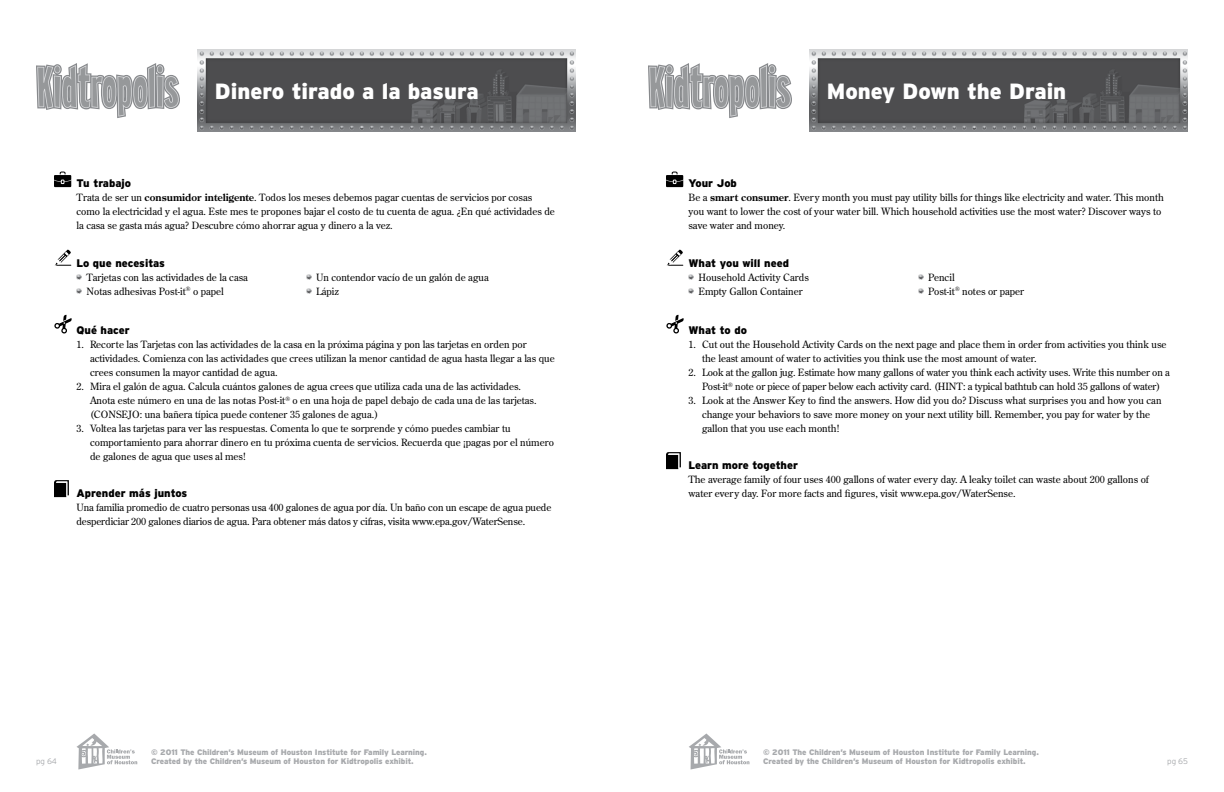
<style>
.page{position:relative;width:1224px;height:792px;background:#fff}
.page>*{position:absolute;margin:0;border:0;box-sizing:border-box;transform-origin:0 0}
.t1{font:900 22px "Interstate";color:#fff}
.t2{font:900 11px "Interstate";color:#000}
.t3{font:10px/14px "Century Old Style Std";color:#000}
.t4{font:900 8px/9.6px "Interstate";letter-spacing:-.01em;color:#a7a9ac}
.t5{font:300 8px "Interstate";color:#a7a9ac}
.s1{font-weight:700}
</style>
<div class="page">
<svg style="left:76px;top:734px;width:61px;height:36px"></svg>
<svg style="left:689px;top:734px;width:60px;height:36px"></svg>
<svg style="left:36px;top:63px;width:144px;height:55px"></svg>
<svg style="left:648px;top:63px;width:144px;height:55px"></svg>
<img style="left:197px;top:50px;width:379px;height:82px">
<img style="left:809px;top:50px;width:379px;height:82px">
<svg style="left:54px;top:171px;width:17px;height:16px"></svg>
<svg style="left:54px;top:249px;width:17px;height:17px"></svg>
<svg style="left:76px;top:274px;width:6px;height:6px"></svg>
<svg style="left:306px;top:274px;width:5px;height:6px"></svg>
<svg style="left:76px;top:288px;width:6px;height:6px"></svg>
<svg style="left:306px;top:288px;width:5px;height:6px"></svg>
<svg style="left:54px;top:315px;width:18px;height:19px"></svg>
<svg style="left:54px;top:480px;width:15px;height:17px"></svg>
<svg style="left:666px;top:171px;width:17px;height:16px"></svg>
<svg style="left:666px;top:249px;width:17px;height:17px"></svg>
<svg style="left:688px;top:274px;width:6px;height:6px"></svg>
<svg style="left:918px;top:274px;width:5px;height:6px"></svg>
<svg style="left:688px;top:288px;width:6px;height:6px"></svg>
<svg style="left:918px;top:288px;width:5px;height:6px"></svg>
<svg style="left:666px;top:315px;width:18px;height:19px"></svg>
<svg style="left:666px;top:452px;width:15px;height:17px"></svg>
<h1 class="t1" style="left:215px;top:79px;width:265px">Dinero tirado a la basura</h1>
<p class="t2" style="left:77px;top:177px;width:56px">Tu trabajo</p>
<p class="t3" style="left:76px;top:190px;width:480px">Trata de ser un <span class="s1">consumidor inteligente</span>. Todos los meses debemos pagar cuentas de servicios por cosas como la electricidad y el agua. Este mes te propones bajar el costo de tu cuenta de agua. ¿En qué actividades de la casa se gasta más agua? Descubre cómo ahorrar agua y dinero a la vez.</p>
<p class="t2" style="left:77px;top:256px;width:90px">Lo que necesitas</p>
<p class="t3" style="left:87px;top:270px;width:163px">Tarjetas con las actividades de la casa</p>
<p class="t3" style="left:316px;top:270px;width:174px">Un contendor vacío de un galón de agua</p>
<p class="t3" style="left:87px;top:284px;width:139px">Notas adhesivas Post-it<sup>®</sup> o papel</p>
<p class="t3" style="left:316px;top:284px;width:24px">Lápiz</p>
<p class="t2" style="left:76px;top:324px;width:55px">Qué hacer</p>
<p class="t3" style="left:90px;top:337px;width:466px;text-indent:-14px">1. Recorte las Tarjetas con las actividades de la casa en la próxima página y pon las tarjetas en orden por actividades. Comienza con las actividades que crees utilizan la menor cantidad de agua hasta llegar a las que crees consumen la mayor cantidad de agua.</p>
<p class="t3" style="left:90px;top:379px;width:448px;text-indent:-14px">2. Mira el galón de agua. Calcula cuántos galones de agua crees que utiliza cada una de las actividades.<br>Anota este número en una de las notas Post-it<sup>®</sup> o en una hoja de papel debajo de cada una de las tarjetas. (CONSEJO: una bañera típica puede contener 35 galones de agua.)</p>
<p class="t3" style="left:90px;top:421px;width:466px;text-indent:-14px">3. Voltea las tarjetas para ver las respuestas. Comenta lo que te sorprende y cómo puedes cambiar tu comportamiento para ahorrar dinero en tu próxima cuenta de servicios. Recuerda que ¡pagas por el número de galones de agua que uses al mes!</p>
<p class="t2" style="left:69px;top:487px;width:120px">Aprender más juntos</p>
<p class="t3" style="left:76px;top:500px;width:476px">Una familia promedio de cuatro personas usa 400 galones de agua por día. Un baño con un escape de agua puede desperdiciar 200 galones diarios de agua. Para obtener más datos y cifras, visita www.epa.gov/WaterSense.</p>
<h1 class="t1" style="left:827px;top:79px;width:241px">Money Down the Drain</h1>
<p class="t2" style="left:683px;top:177px;width:55px">Your Job</p>
<p class="t3" style="left:688px;top:190px;width:477px">Be a <span class="s1">smart consumer</span>. Every month you must pay utility bills for things like electricity and water. This month you want to lower the cost of your water bill. Which household activities use the most water? Discover ways to save water and money.</p>
<p class="t2" style="left:683px;top:256px;width:107px">What you will need</p>
<p class="t3" style="left:699px;top:270px;width:112px">Household Activity Cards</p>
<p class="t3" style="left:928px;top:270px;width:28px">Pencil</p>
<p class="t3" style="left:699px;top:284px;width:106px">Empty Gallon Container</p>
<p class="t3" style="left:928px;top:284px;width:97px">Post-it<sup>®</sup> notes or paper</p>
<p class="t2" style="left:684px;top:324px;width:64px">What to do</p>
<p class="t3" style="left:702px;top:337px;width:466px;text-indent:-14px">1. Cut out the Household Activity Cards on the next page and place them in order from activities you think use the least amount of water to activities you think use the most amount of water.</p>
<p class="t3" style="left:688px;top:365px;width:483px;text-align:center">2. Look at the gallon jug. Estimate how many gallons of water you think each activity uses. Write this number on a<br>Post-it<sup>®</sup> note or piece of paper below each activity card. (HINT: a typical bathtub can hold 35 gallons of water)</p>
<p class="t3" style="left:702px;top:393px;width:461px;text-indent:-14px">3. Look at the Answer Key to find the answers. How did you do? Discuss what surprises you and how you can change your behaviors to save more money on your next utility bill. Remember, you pay for water by the gallon that you use each month!</p>
<p class="t2" style="left:689px;top:459px;width:111px">Learn more together</p>
<p class="t3" style="left:688px;top:472px;width:462px">The average family of four uses 400 gallons of water every day. A leaky toilet can waste about 200 gallons of water every day. For more facts and figures, visit www.epa.gov/WaterSense.</p>
<p class="t4" style="left:151px;top:747px;width:277px">© 2011 The Children’s Museum of Houston Institute for Family Learning.<br>Created by the Children’s Museum of Houston for Kidtropolis exhibit.</p>
<p class="t4" style="left:763px;top:747px;width:277px">© 2011 The Children’s Museum of Houston Institute for Family Learning.<br>Created by the Children’s Museum of Houston for Kidtropolis exhibit.</p>
<p class="t5" style="left:36px;top:757px;width:22px">pg 64</p>
<p class="t5" style="left:1167px;top:757px;width:22px">pg 65</p>
</div>
